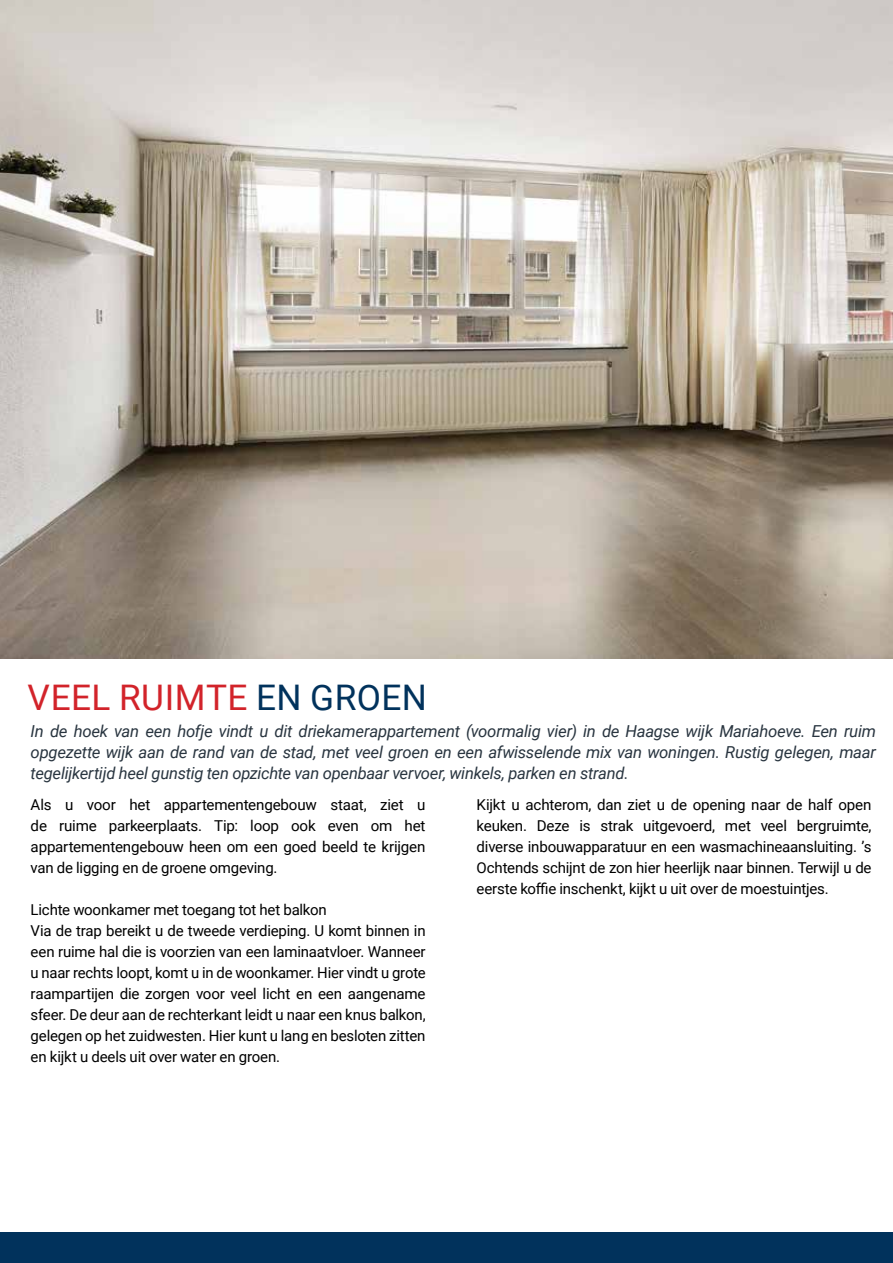
<style>
.page{position:relative;width:893px;height:1263px;background:#fff}
.page>*{position:absolute;margin:0;border:0;box-sizing:border-box;transform-origin:0 0}
.t1{font:35.25px "Roboto";letter-spacing:.01em;color:#d2232a}
.t2{font:italic 16.5px/21px "Roboto";letter-spacing:-.015em;color:#293540;text-align:justify}
.t3{font:15px/21px "Roboto";letter-spacing:-.015em;color:#000;text-align:justify}
.s1{color:#01325c}
</style>
<div class="page">
<img style="left:0;top:0;width:893px;height:659px">
<div style="left:0;top:1232px;width:893px;height:31px;background:#01325c"></div>
<h1 class="t1" style="left:28px;top:673px;width:401px">VEEL RUIMTE <span class="s1">EN GROEN</span></h1>
<p class="t2" style="left:31px;top:720px;width:847px">In de hoek van een hofje vindt u dit driekamerappartement (voormalig vier) in de Haagse wijk Mariahoeve. Een ruim opgezette wijk aan de rand van de stad, met veel groen en een afwisselende mix van woningen. Rustig gelegen, maar tegelijkertijd heel gunstig ten opzichte van openbaar vervoer, winkels, parken en strand.</p>
<p class="t3" style="left:31px;top:794px;width:396px">Als u voor het appartementengebouw staat, ziet u de ruime parkeerplaats. Tip: loop ook even om het appartementengebouw heen om een goed beeld te krijgen van de ligging en de groene omgeving.</p>
<p class="t3" style="left:31px;top:899px;width:396px;text-align:left">Lichte woonkamer met toegang tot het balkon<br>Via de trap bereikt u de tweede verdieping. U komt binnen in een ruime hal die is voorzien van een laminaatvloer. Wanneer u naar rechts loopt, komt u in de woonkamer. Hier vindt u grote raampartijen die zorgen voor veel licht en een aangename sfeer. De deur aan de rechterkant leidt u naar een knus balkon, gelegen op het zuidwesten. Hier kunt u lang en besloten zitten en kijkt u deels uit over water en groen.</p>
<p class="t3" style="left:477px;top:794px;width:396px">Kijkt u achterom, dan ziet u de opening naar de half open keuken. Deze is strak uitgevoerd, met veel bergruimte, diverse inbouwapparatuur en een wasmachineaansluiting. ’s Ochtends schijnt de zon hier heerlijk naar binnen. Terwijl u de eerste koffie inschenkt, kijkt u uit over de moestuintjes.</p>
</div>
